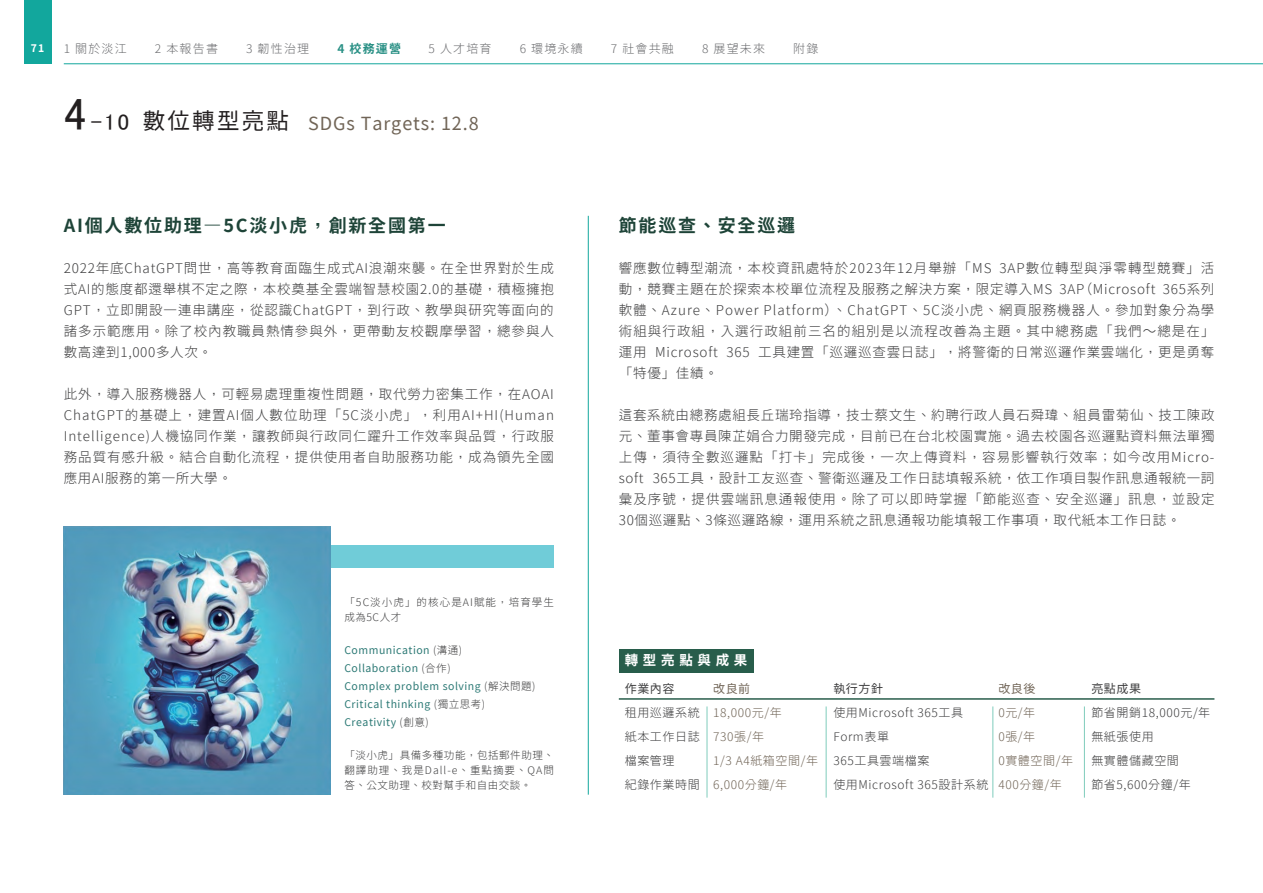
<style>
.page{position:relative;width:1263px;height:893px;background:#fff}
.page>*{position:absolute;margin:0;border:0;box-sizing:border-box;transform-origin:0 0}
.t1{font:700 18px "Taipei Sans TC Beta";letter-spacing:.1em;color:#1e4438}
.t2{font:18px "Taipei Sans TC Beta";letter-spacing:.05em;color:#716557}
.t3{font:300 13.5px/21px "Taipei Sans TC Beta";letter-spacing:.06em;color:#3e3e3f;text-align:justify}
.t4{font:700 13.5px "Taipei Sans TC Beta";letter-spacing:.35em;color:#fff}
.t5{font:300 12px/24px "Taipei Sans TC Beta";letter-spacing:.05em;color:#3e3e3f}
.t6{font:300 12px/24px "Taipei Sans TC Beta";letter-spacing:.05em;color:#716557}
.t7{font:300 12px "Taipei Sans TC Beta";letter-spacing:.1em;color:#6c6d70}
.t8{font:12px "Taipei Sans TC Beta";letter-spacing:.05em;color:#3e3e3f}
.t9{font:12px "Taipei Sans TC Beta";letter-spacing:.05em;color:#716557}
.t10{font:700 12px "Taipei Sans TC Beta";color:#299085}
.t11{font:10.5px/18px "Taipei Sans TC Beta";letter-spacing:.05em;color:#2d7a76}
.t12{font:300 10.5px/15px "Taipei Sans TC Beta";letter-spacing:.055em;color:#3e3e3f;text-align:justify}
.t13{font:300 10.5px/15px "Taipei Sans TC Beta";letter-spacing:.1em;color:#3e3e3f}
.t14{font:700 10.5px "Taipei Sans TC Beta";color:#fff}
.s1{font-family:"MS P Gothic";font-size:45px;color:#231f20}
.s2{font-family:"MS P Gothic";font-size:22.5px;color:#231f20}
.s3{font-size:22.5px;color:#231f20}
.s4{font-weight:300;color:#3e3e3f}
</style>
<div class="page">
<div style="left:64px;top:545px;width:490px;height:22px;background:#70ccd8"></div>
<div style="left:24px;top:0;width:27px;height:64px;background:#12a79d"></div>
<hr style="left:64px;top:63px;width:1199px;height:1px;background:#12a79d">
<img style="left:64px;top:526px;width:267px;height:269px">
<div style="left:619px;top:649px;width:134px;height:23px;background:#285d4b"></div>
<hr style="left:619px;top:698px;width:595px;height:2px;background:#285d4b">
<hr style="left:707px;top:706px;width:1px;height:92px;background:#7fccbc">
<hr style="left:826px;top:706px;width:1px;height:92px;background:#7fccbc">
<hr style="left:992px;top:706px;width:1px;height:92px;background:#7fccbc">
<hr style="left:1084px;top:706px;width:1px;height:92px;background:#7fccbc">
<hr style="left:588px;top:216px;width:1px;height:579px;background:#12a79d">
<p class="t14" style="left:31px;top:42px;width:15px">71</p>
<p class="t7" style="left:64px;top:42px;width:65px">1 關於淡江</p>
<p class="t7" style="left:155px;top:42px;width:65px">2 本報告書</p>
<p class="t7" style="left:246px;top:42px;width:65px">3 韌性治理</p>
<p class="t10" style="left:337px;top:42px;width:65px">4 校務運營</p>
<p class="t7" style="left:428px;top:42px;width:65px">5 人才培育</p>
<p class="t7" style="left:520px;top:42px;width:65px">6 環境永續</p>
<p class="t7" style="left:611px;top:42px;width:65px">7 社會共融</p>
<p class="t7" style="left:702px;top:42px;width:65px">8 展望未來</p>
<p class="t7" style="left:793px;top:42px;width:27px">附錄</p>
<h1 class="t2" style="left:64px;top:113px;width:416px"><span class="s1">4</span><span class="s2">-10</span> <span class="s3">數位轉型亮點</span> SDGs Targets: 12.8</h1>
<h1 class="t1" style="left:64px;top:215px;width:383px">AI個人數位助理―5C淡小虎，創新全國第一</h1>
<p class="t3" style="left:64px;top:258px;width:492px">2022年底ChatGPT問世，高等教育面臨生成式AI浪潮來襲。在全世界對於生成式AI的態度都還舉棋不定之際，本校奠基全雲端智慧校園2.0的基礎，積極擁抱GPT，立即開設一連串講座，從認識ChatGPT，到行政、教學與研究等面向的諸多示範應用。除了校內教職員熱情參與外，更帶動友校觀摩學習，總參與人數高達到1,000多人次。</p>
<p class="t3" style="left:64px;top:384px;width:492px">此外，導入服務機器人，可輕易處理重複性問題，取代勞力密集工作，在AOAI ChatGPT的基礎上，建置AI個人數位助理「5C淡小虎」，利用AI+HI(Human Intelligence)人機協同作業，讓教師與行政同仁躍升工作效率與品質，行政服務品質有感升級。結合自動化流程，提供使用者自助服務功能，成為領先全國應用AI服務的第一所大學。</p>
<p class="t13" style="left:344px;top:595px;width:211px">「5C淡小虎」的核心是AI賦能，培育學生成為5C人才</p>
<p class="t11" style="left:344px;top:641px;width:192px">Communication <span class="s4">(溝通)<br></span>Collaboration <span class="s4">(合作)<br></span>Complex problem solving <span class="s4">(解決問題)<br></span>Critical thinking <span class="s4">(獨立思考)<br></span>Creativity <span class="s4">(創意)</span></p>
<p class="t12" style="left:344px;top:748px;width:211px">「淡小虎」具備多種功能，包括郵件助理、翻譯助理、我是Dall-e、重點摘要、QA問答、公文助理、校對幫手和自由交談。</p>
<h1 class="t1" style="left:619px;top:215px;width:178px">節能巡查、安全巡邏</h1>
<p class="t3" style="left:619px;top:258px;width:597px">響應數位轉型潮流，本校資訊處特於2023年12月舉辦「MS 3AP數位轉型與淨零轉型競賽」活動，競賽主題在於探索本校單位流程及服務之解決方案，限定導入MS 3AP（Microsoft 365系列軟體、Azure、Power Platform）、ChatGPT、5C淡小虎、網頁服務機器人。參加對象分為學術組與行政組，入選行政組前三名的組別是以流程改善為主題。其中總務處「我們～總是在」運用 Microsoft 365 工具建置「巡邏巡查雲日誌」，將警衛的日常巡邏作業雲端化，更是勇奪「特優」佳績。</p>
<p class="t3" style="left:619px;top:405px;width:597px">這套系統由總務處組長丘瑞玲指導，技士蔡文生、約聘行政人員石舜瑋、組員雷菊仙、技工陳政元、董事會專員陳芷娟合力開發完成，目前已在台北校園實施。過去校園各巡邏點資料無法單獨上傳，須待全數巡邏點「打卡」完成後，一次上傳資料，容易影響執行效率；如今改用Micro&shy;soft 365工具，設計工友巡查、警衛巡邏及工作日誌填報系統，依工作項目製作訊息通報統一詞彙及序號，提供雲端訊息通報使用。除了可以即時掌握「節能巡查、安全巡邏」訊息，並設定30個巡邏點、3條巡邏路線，運用系統之訊息通報功能填報工作事項，取代紙本工作日誌。</p>
<p class="t4" style="left:625px;top:653px;width:124px">轉型亮點與成果</p>
<p class="t8" style="left:625px;top:681px;width:51px">作業內容</p>
<p class="t5" style="left:625px;top:701px;width:76px">租用巡邏系統紙本工作日誌檔案管理<br>紀錄作業時間</p>
<p class="t9" style="left:713px;top:681px;width:39px">改良前</p>
<p class="t6" style="left:713px;top:701px;width:106px">18,000元/年<br>730張/年<br>1/3 A4紙箱空間/年<br>6,000分鐘/年</p>
<p class="t8" style="left:833px;top:681px;width:51px">執行方針</p>
<p class="t5" style="left:833px;top:701px;width:156px">使用Microsoft 365工具<br>Form表單<br>365工具雲端檔案<br>使用Microsoft 365設計系統</p>
<p class="t9" style="left:998px;top:681px;width:39px">改良後</p>
<p class="t6" style="left:998px;top:701px;width:76px">0元/年<br>0張/年<br>0實體空間/年<br>400分鐘/年</p>
<p class="t8" style="left:1091px;top:681px;width:51px">亮點成果</p>
<p class="t5" style="left:1091px;top:701px;width:120px">節省開銷18,000元/年無紙張使用<br>無實體儲藏空間<br>節省5,600分鐘/年</p>
</div>
